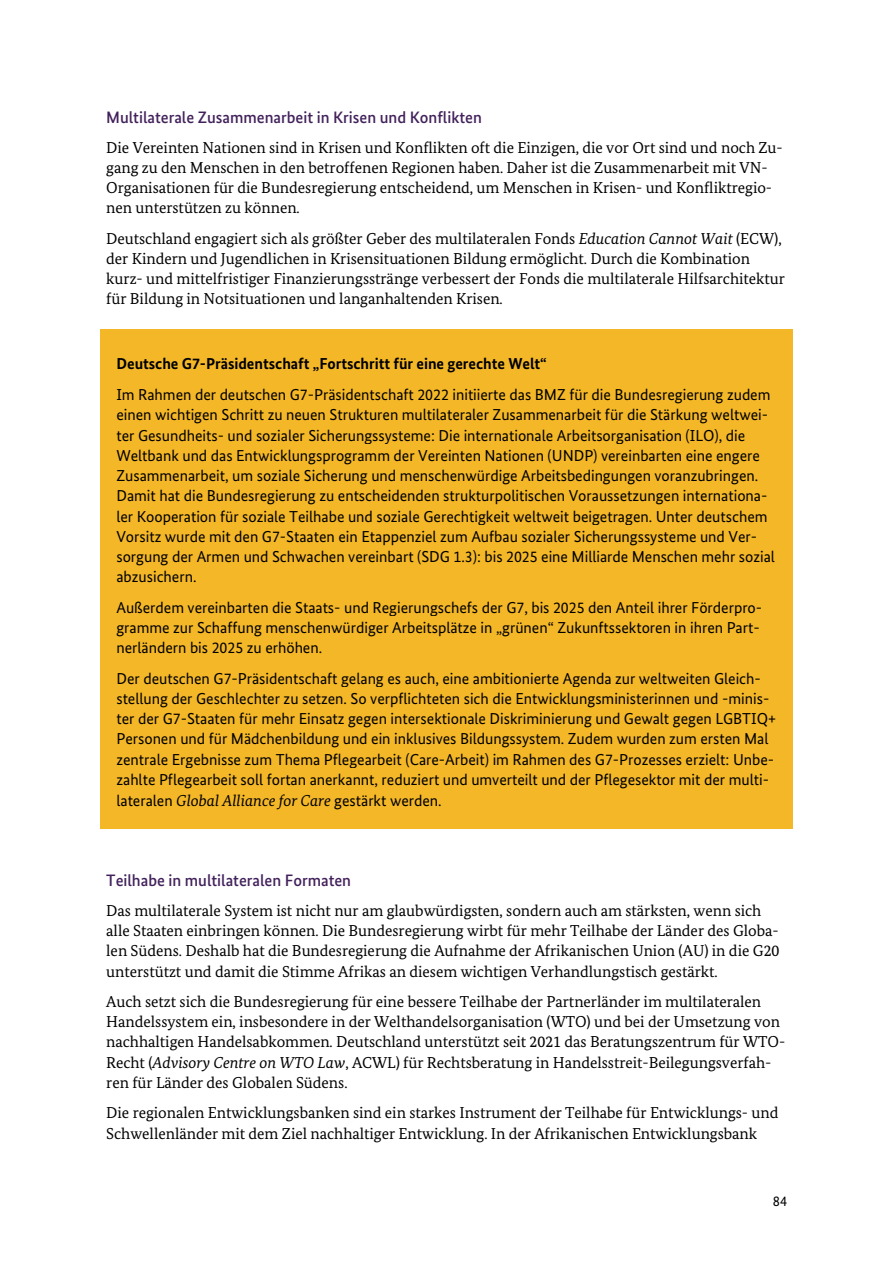
<style>
.page{position:relative;width:893px;height:1263px;background:#fff}
.page>*{position:absolute;margin:0;border:0;box-sizing:border-box;transform-origin:0 0}
.t1{font:500 16.5px "Bundes Sans";color:#42215b}
.t2{font:15.9px/20.2px "Bundes Sans";letter-spacing:-.005em;color:#000}
.t3{font:15.9px/20.1px "Bundes Serif";letter-spacing:-.005em;color:#000}
.t4{font:700 15.9px "Bundes Sans";color:#000}
.t5{font:14.4px "Bundes Sans";color:#000}
.s1{font-style:italic}
.s2{font-family:"Bundes Serif";font-style:italic}
</style>
<div class="page">
<div style="left:110px;top:338px;width:673px;height:36px;background:#f4b727"></div>
<div style="left:101px;top:329px;width:9px;height:9px;background:#f4b727"></div>
<div style="left:110px;top:329px;width:673px;height:9px;background:#f4b727"></div>
<div style="left:783px;top:329px;width:9px;height:9px;background:#f4b727"></div>
<div style="left:101px;top:338px;width:9px;height:36px;background:#f4b727"></div>
<div style="left:783px;top:338px;width:9px;height:36px;background:#f4b727"></div>
<div style="left:110px;top:374px;width:673px;height:30px;background:#f4b727"></div>
<div style="left:101px;top:374px;width:9px;height:30px;background:#f4b727"></div>
<div style="left:783px;top:374px;width:9px;height:30px;background:#f4b727"></div>
<div style="left:110px;top:404px;width:673px;height:21px;background:#f4b727"></div>
<div style="left:101px;top:404px;width:9px;height:21px;background:#f4b727"></div>
<div style="left:783px;top:404px;width:9px;height:21px;background:#f4b727"></div>
<div style="left:110px;top:425px;width:673px;height:20px;background:#f4b727"></div>
<div style="left:101px;top:425px;width:9px;height:20px;background:#f4b727"></div>
<div style="left:783px;top:425px;width:9px;height:20px;background:#f4b727"></div>
<div style="left:110px;top:445px;width:673px;height:20px;background:#f4b727"></div>
<div style="left:101px;top:445px;width:9px;height:20px;background:#f4b727"></div>
<div style="left:783px;top:445px;width:9px;height:20px;background:#f4b727"></div>
<div style="left:110px;top:465px;width:673px;height:20px;background:#f4b727"></div>
<div style="left:101px;top:465px;width:9px;height:20px;background:#f4b727"></div>
<div style="left:783px;top:465px;width:9px;height:20px;background:#f4b727"></div>
<div style="left:110px;top:485px;width:673px;height:21px;background:#f4b727"></div>
<div style="left:101px;top:485px;width:9px;height:21px;background:#f4b727"></div>
<div style="left:783px;top:485px;width:9px;height:21px;background:#f4b727"></div>
<div style="left:110px;top:506px;width:673px;height:20px;background:#f4b727"></div>
<div style="left:101px;top:506px;width:9px;height:20px;background:#f4b727"></div>
<div style="left:783px;top:506px;width:9px;height:20px;background:#f4b727"></div>
<div style="left:110px;top:526px;width:673px;height:20px;background:#f4b727"></div>
<div style="left:101px;top:526px;width:9px;height:20px;background:#f4b727"></div>
<div style="left:783px;top:526px;width:9px;height:20px;background:#f4b727"></div>
<div style="left:110px;top:546px;width:673px;height:20px;background:#f4b727"></div>
<div style="left:101px;top:546px;width:9px;height:20px;background:#f4b727"></div>
<div style="left:783px;top:546px;width:9px;height:20px;background:#f4b727"></div>
<div style="left:110px;top:566px;width:673px;height:31px;background:#f4b727"></div>
<div style="left:101px;top:566px;width:9px;height:31px;background:#f4b727"></div>
<div style="left:783px;top:566px;width:9px;height:31px;background:#f4b727"></div>
<div style="left:110px;top:597px;width:673px;height:20px;background:#f4b727"></div>
<div style="left:101px;top:597px;width:9px;height:20px;background:#f4b727"></div>
<div style="left:783px;top:597px;width:9px;height:20px;background:#f4b727"></div>
<div style="left:110px;top:617px;width:673px;height:20px;background:#f4b727"></div>
<div style="left:101px;top:617px;width:9px;height:20px;background:#f4b727"></div>
<div style="left:783px;top:617px;width:9px;height:20px;background:#f4b727"></div>
<div style="left:110px;top:637px;width:673px;height:31px;background:#f4b727"></div>
<div style="left:101px;top:637px;width:9px;height:31px;background:#f4b727"></div>
<div style="left:783px;top:637px;width:9px;height:31px;background:#f4b727"></div>
<div style="left:110px;top:668px;width:673px;height:20px;background:#f4b727"></div>
<div style="left:101px;top:668px;width:9px;height:20px;background:#f4b727"></div>
<div style="left:783px;top:668px;width:9px;height:20px;background:#f4b727"></div>
<div style="left:110px;top:688px;width:673px;height:20px;background:#f4b727"></div>
<div style="left:101px;top:688px;width:9px;height:20px;background:#f4b727"></div>
<div style="left:783px;top:688px;width:9px;height:20px;background:#f4b727"></div>
<div style="left:110px;top:708px;width:673px;height:20px;background:#f4b727"></div>
<div style="left:101px;top:708px;width:9px;height:20px;background:#f4b727"></div>
<div style="left:783px;top:708px;width:9px;height:20px;background:#f4b727"></div>
<div style="left:110px;top:728px;width:673px;height:21px;background:#f4b727"></div>
<div style="left:101px;top:728px;width:9px;height:21px;background:#f4b727"></div>
<div style="left:783px;top:728px;width:9px;height:21px;background:#f4b727"></div>
<div style="left:110px;top:749px;width:673px;height:20px;background:#f4b727"></div>
<div style="left:101px;top:749px;width:9px;height:20px;background:#f4b727"></div>
<div style="left:783px;top:749px;width:9px;height:20px;background:#f4b727"></div>
<div style="left:110px;top:769px;width:673px;height:20px;background:#f4b727"></div>
<div style="left:101px;top:769px;width:9px;height:20px;background:#f4b727"></div>
<div style="left:783px;top:769px;width:9px;height:20px;background:#f4b727"></div>
<div style="left:110px;top:789px;width:673px;height:31px;background:#f4b727"></div>
<div style="left:101px;top:820px;width:9px;height:9px;background:#f4b727"></div>
<div style="left:110px;top:820px;width:673px;height:9px;background:#f4b727"></div>
<div style="left:783px;top:820px;width:9px;height:9px;background:#f4b727"></div>
<div style="left:101px;top:789px;width:9px;height:31px;background:#f4b727"></div>
<div style="left:783px;top:789px;width:9px;height:31px;background:#f4b727"></div>
<p class="t1" style="left:106px;top:110px;width:377px">Multilaterale Zusammenarbeit in Krisen und Konflikten</p>
<p class="t3" style="left:106px;top:138px;width:678px">Die Vereinten Nationen sind in Krisen und Konflikten oft die Einzigen, die vor Ort sind und noch Zu&shy;gang zu den Menschen in den betroffenen Regionen haben. Daher ist die Zusammenarbeit mit VN-Organisationen für die Bundesregierung entscheidend, um Menschen in Krisen- und Konfliktregio&shy;nen unterstützen zu können.</p>
<p class="t3" style="left:106px;top:230px;width:680px">Deutschland engagiert sich als größter Geber des multilateralen Fonds <span class="s1">Education Cannot Wait</span> (ECW), der Kindern und Jugendlichen in Krisensituationen Bildung ermöglicht. Durch die Kombination kurz- und mittelfristiger Finanzierungsstränge verbessert der Fonds die multilaterale Hilfsarchitektur für Bildung in Notsituationen und langanhaltenden Krisen.</p>
<p class="t4" style="left:116px;top:357px;width:432px">Deutsche G7-Präsidentschaft „Fortschritt für eine gerechte Welt“</p>
<p class="t2" style="left:116px;top:386px;width:660px">Im Rahmen der deutschen G7-Präsidentschaft 2022 initiierte das BMZ für die Bundesregierung zudem einen wichtigen Schritt zu neuen Strukturen multilateraler Zusammenarbeit für die Stärkung weltwei&shy;ter Gesundheits- und sozialer Sicherungssysteme: Die internationale Arbeitsorganisation (ILO), die Weltbank und das Entwicklungsprogramm der Vereinten Nationen (UNDP) vereinbarten eine engere Zusammenarbeit, um soziale Sicherung und menschenwürdige Arbeitsbedingungen voranzubringen.<br>Damit hat die Bundesregierung zu entscheidenden strukturpolitischen Voraussetzungen internationa&shy;ler Kooperation für soziale Teilhabe und soziale Gerechtigkeit weltweit beigetragen. Unter deutschem Vorsitz wurde mit den G7-Staaten ein Etappenziel zum Aufbau sozialer Sicherungssysteme und Ver&shy;sorgung der Armen und Schwachen vereinbart (SDG 1.3): bis 2025 eine Milliarde Menschen mehr sozial abzusichern.</p>
<p class="t2" style="left:116px;top:599px;width:647px">Außerdem vereinbarten die Staats- und Regierungschefs der G7, bis 2025 den Anteil ihrer Förderpro&shy;gramme zur Schaffung menschenwürdiger Arbeitsplätze in „grünen“ Zukunftssektoren in ihren Part&shy;nerländern bis 2025 zu erhöhen.</p>
<p class="t2" style="left:116px;top:669px;width:661px">Der deutschen G7-Präsidentschaft gelang es auch, eine ambitionierte Agenda zur weltweiten Gleich&shy;stellung der Geschlechter zu setzen. So verpflichteten sich die Entwicklungsministerinnen und -minis&shy;ter der G7-Staaten für mehr Einsatz gegen intersektionale Diskriminierung und Gewalt gegen LGBTIQ+ Personen und für Mädchenbildung und ein inklusives Bildungssystem. Zudem wurden zum ersten Mal zentrale Ergebnisse zum Thema Pflegearbeit (Care-Arbeit) im Rahmen des G7-Prozesses erzielt: Unbe&shy;zahlte Pflegearbeit soll fortan anerkannt, reduziert und umverteilt und der Pflegesektor mit der multi&shy;lateralen <span class="s2">Global Alliance for Care</span> gestärkt werden.</p>
<p class="t1" style="left:106px;top:873px;width:246px">Teilhabe in multilateralen Formaten</p>
<p class="t3" style="left:106px;top:901px;width:674px">Das multilaterale System ist nicht nur am glaubwürdigsten, sondern auch am stärksten, wenn sich alle Staaten einbringen können. Die Bundesregierung wirbt für mehr Teilhabe der Länder des Globa&shy;len Südens. Deshalb hat die Bundesregierung die Aufnahme der Afrikanischen Union (AU) in die G20 unterstützt und damit die Stimme Afrikas an diesem wichtigen Verhandlungstisch gestärkt.</p>
<p class="t3" style="left:106px;top:993px;width:680px">Auch setzt sich die Bundesregierung für eine bessere Teilhabe der Partnerländer im multilateralen Handelssystem ein, insbesondere in der Welthandelsorganisation (WTO) und bei der Umsetzung von nachhaltigen Handelsabkommen. Deutschland unterstützt seit 2021 das Beratungszentrum für WTO-Recht (<span class="s1">Advisory Centre on WTO Law</span>, ACWL) für Rechtsberatung in Handelsstreit-Beilegungsverfah&shy;ren für Länder des Globalen Südens.</p>
<p class="t3" style="left:106px;top:1104px;width:673px">Die regionalen Entwicklungsbanken sind ein starkes Instrument der Teilhabe für Entwicklungs- und<br>Schwellenländer mit dem Ziel nachhaltiger Entwicklung. In der Afrikanischen Entwicklungsbank</p>
<p class="t5" style="left:773px;top:1195px;width:16px">84</p>
</div>
